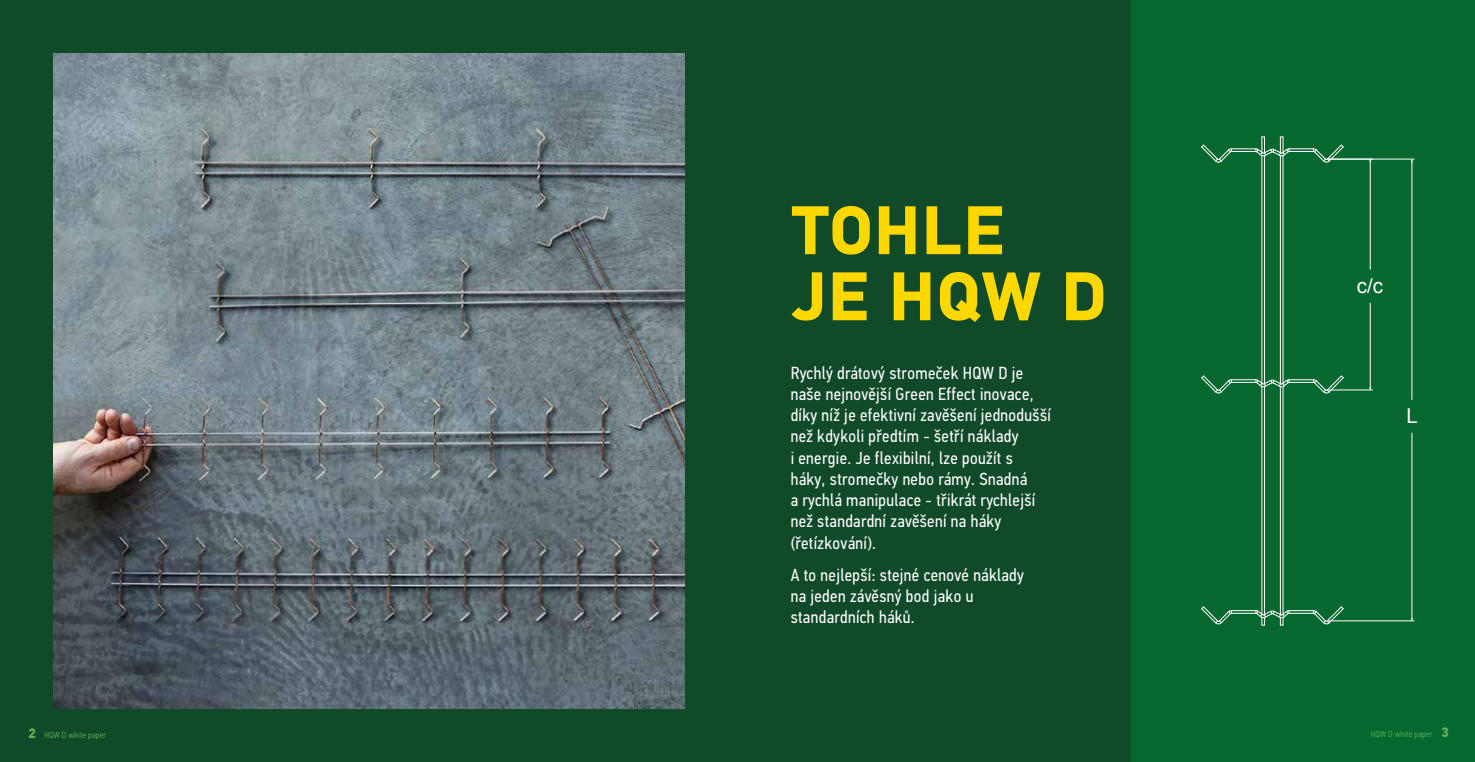
<style>
.page{position:relative;width:1475px;height:762px;background:#fff}
.page>*{position:absolute;margin:0;border:0;box-sizing:border-box;transform-origin:0 0}
.t1{font:700 68.75px/66px "PF Din Text Pro";letter-spacing:.02em;color:#fdd800}
.t2{font:20.5px "Arial";color:#fff}
.t3{font:17.5px/21.2px "PF Din Text Cond Pro";letter-spacing:.02em;color:#fff}
.t4{font:300 8.75px "PF Din Text Cond Pro";letter-spacing:.02em;color:#64b459}
.s1{font-family:"PF Din Text Pro";font-weight:700;font-size:13.75px}
</style>
<div class="page">
<div style="left:0;top:0;width:1474px;height:762px;background:#104a28"></div>
<div style="left:1130px;top:0;width:344px;height:762px;background:#06672f"></div>
<img style="left:53px;top:53px;width:631px;height:656px">
<hr style="left:1282px;top:386px;width:1px;height:228px;background:#fff">
<hr style="left:1282px;top:156px;width:1px;height:227px;background:#fff">
<hr style="left:1279px;top:156px;width:1px;height:228px;background:#fff">
<hr style="left:1279px;top:386px;width:1px;height:228px;background:#fff">
<hr style="left:1263px;top:386px;width:1px;height:228px;background:#fff">
<hr style="left:1263px;top:156px;width:1px;height:228px;background:#fff">
<hr style="left:1261px;top:156px;width:1px;height:227px;background:#fff">
<hr style="left:1261px;top:386px;width:1px;height:228px;background:#fff">
<svg style="left:1201px;top:606px;width:142px;height:20px"></svg>
<svg style="left:1201px;top:375px;width:142px;height:18px"></svg>
<svg style="left:1201px;top:137px;width:142px;height:26px"></svg>
<hr style="left:1369px;top:162px;width:1px;height:108px;background:#fff">
<hr style="left:1369px;top:303px;width:1px;height:84px;background:#fff">
<hr style="left:1327px;top:390px;width:45px;height:1px;background:#fff">
<hr style="left:1411px;top:162px;width:1px;height:238px;background:#fff">
<hr style="left:1411px;top:433px;width:1px;height:185px;background:#fff">
<hr style="left:1327px;top:159px;width:87px;height:1px;background:#fff">
<hr style="left:1327px;top:620px;width:87px;height:1px;background:#fff">
<h1 class="t1" style="left:791px;top:199px;width:316px">TOHLE<br>JE HQW D</h1>
<p class="t3" style="left:790px;top:362px;width:262px">Rychlý drátový stromeček HQW D je naše nejnovější Green Effect inovace, díky níž je efektivní zavěšení jednodušší než kdykoli předtím - šetří náklady<br>i energie. Je flexibilní, lze použít s háky, stromečky nebo rámy. Snadná<br>a rychlá manipulace - třikrát rychlejší než standardní zavěšení na háky (řetízkování).</p>
<p class="t3" style="left:790px;top:564px;width:235px">A to nejlepší: stejné cenové náklady na jeden závěsný bod jako u standardních háků.</p>
<p class="t2" style="left:1356px;top:272px;width:28px">c/c</p>
<p class="t2" style="left:1405px;top:403px;width:13px">L</p>
<p class="t4" style="left:28px;top:729px;width:79px"><span class="s1">2</span> HQW D white paper</p>
<p class="t4" style="left:1370px;top:729px;width:79px">HQW D white paper <span class="s1">3</span></p>
</div>
